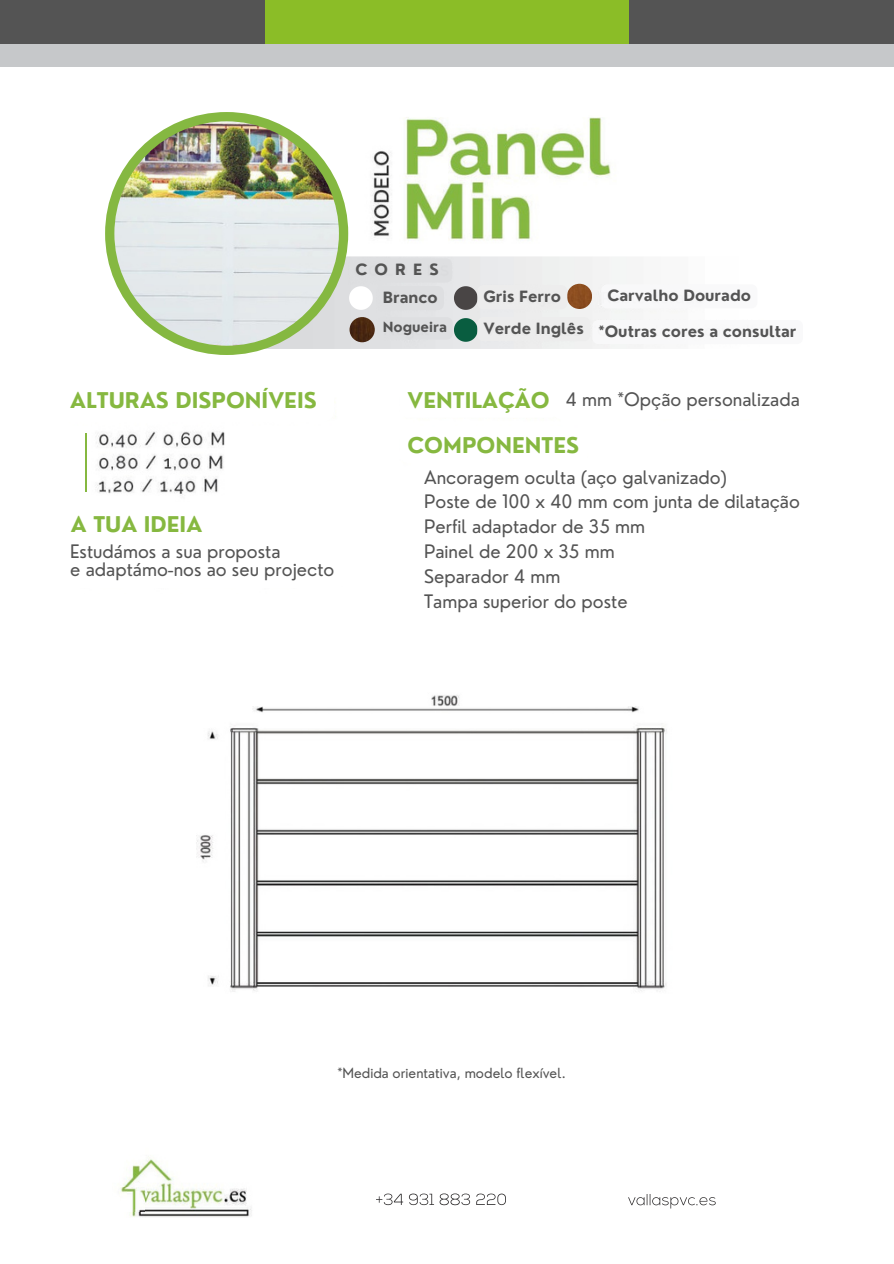
<style>
.page{position:relative;width:894px;height:1264px;background:#fff}
.page>*{position:absolute;margin:0;border:0;box-sizing:border-box;transform-origin:0 0}
.t1{font:700 21.15px "Nourd";color:#86b840}
.t2{font:18.15px/24.8px "Nourd";color:#545454}
.t3{font:700 15.15px/32px "Nourd";color:#545454}
.t4{font:13.65px "Nourd";color:#545454}
.t5{font:700 13.65px "Nourd";color:#545454}
.s1{font-weight:700;font-size:21.15px;color:#86b840}
</style>
<div class="page">
<img style="left:85px;top:117px;width:631px;height:1100px">
<hr style="left:85px;top:433px;width:1px;height:58px;background:#86b840">
<div style="left:0;top:14px;width:893px;height:53px;background:#c6c8ca"></div>
<div style="left:0;top:0;width:893px;height:43px;background:#545454"></div>
<div style="left:265px;top:0;width:363px;height:44px;background:#8bbd27"></div>
<img style="left:628px;top:1193px;width:87px;height:15px">
<img style="left:376px;top:1193px;width:130px;height:12px">
<img style="left:120px;top:1187px;width:24px;height:24px">
<img style="left:127px;top:1191px;width:11px;height:17px">
<img style="left:223px;top:256px;width:537px;height:92px;border-radius:7px">
<img style="left:349px;top:317px;width:25px;height:25px;border-radius:50%">
<img style="left:566px;top:284px;width:25px;height:25px;border-radius:50%">
<img style="left:105px;top:112px;width:243px;height:243px">
<div style="left:377px;top:317px;width:75px;height:22px;background:#dedfe1;border-radius:6px"></div>
<svg style="left:454px;top:317px;width:136px;height:25px"></svg>
<svg style="left:601px;top:284px;width:156px;height:24px"></svg>
<div style="left:592px;top:320px;width:210px;height:24px;background:#f9f9fa;border-radius:6px"></div>
<svg style="left:349px;top:258px;width:218px;height:52px"></svg>
<div style="left:53px;top:378px;width:281px;height:44px;background:#fff;border-radius:11px"></div>
<div style="left:399px;top:427px;width:188px;height:36px;background:#fff;border-radius:9px"></div>
<svg style="left:85px;top:502px;width:134px;height:31px"></svg>
<div style="left:56px;top:533px;width:293px;height:55px;background:#fff;border-radius:14px"></div>
<svg style="left:409px;top:459px;width:307px;height:161px"></svg>
<div style="left:399px;top:382px;width:159px;height:36px;background:#fff;border-radius:9px"></div>
<div style="left:551px;top:382px;width:263px;height:37px;background:#fff;border-radius:9px"></div>
<svg style="left:326px;top:1059px;width:251px;height:28px"></svg>
<p class="t1" style="left:70px;top:387px;width:248px">ALTURAS DISPONÍVEIS</p>
<p class="t1" style="left:71px;top:510px;width:133px">A TUA IDEIA</p>
<p class="t2" style="left:70px;top:542px;width:265px;line-height:18px">Estudámos a sua proposta<br>e adaptámo-nos ao seu projecto</p>
<p class="t3" style="left:355px;top:253px;width:85px">CORES</p>
<p class="t3" style="left:382px;top:281px;width:56px">Branco</p>
<p class="t5" style="left:382px;top:319px;width:66px">Nogueira</p>
<p class="t3" style="left:483px;top:280px;width:102px">Gris Ferro<br>Verde Inglês</p>
<p class="t3" style="left:607px;top:279px;width:145px">Carvalho Dourado</p>
<p class="t3" style="left:598px;top:315px;width:199px">*Outras cores a consultar</p>
<p class="t2" style="left:407px;top:387px;width:394px"><span class="s1">VENTILAÇÃO</span> 4 mm *Opção personalizada</p>
<p class="t1" style="left:407px;top:432px;width:173px">COMPONENTES</p>
<p class="t2" style="left:424px;top:464px;width:377px">Ancoragem oculta (aço galvanizado)<br>Poste de 100 x 40 mm com junta de dilatação<br>Perfil adaptador de 35 mm<br>Painel de 200 x 35 mm<br>Separador 4 mm<br>Tampa superior do poste</p>
<p class="t4" style="left:337px;top:1064px;width:230px">*Medida orientativa, modelo flexível.</p>
</div>
